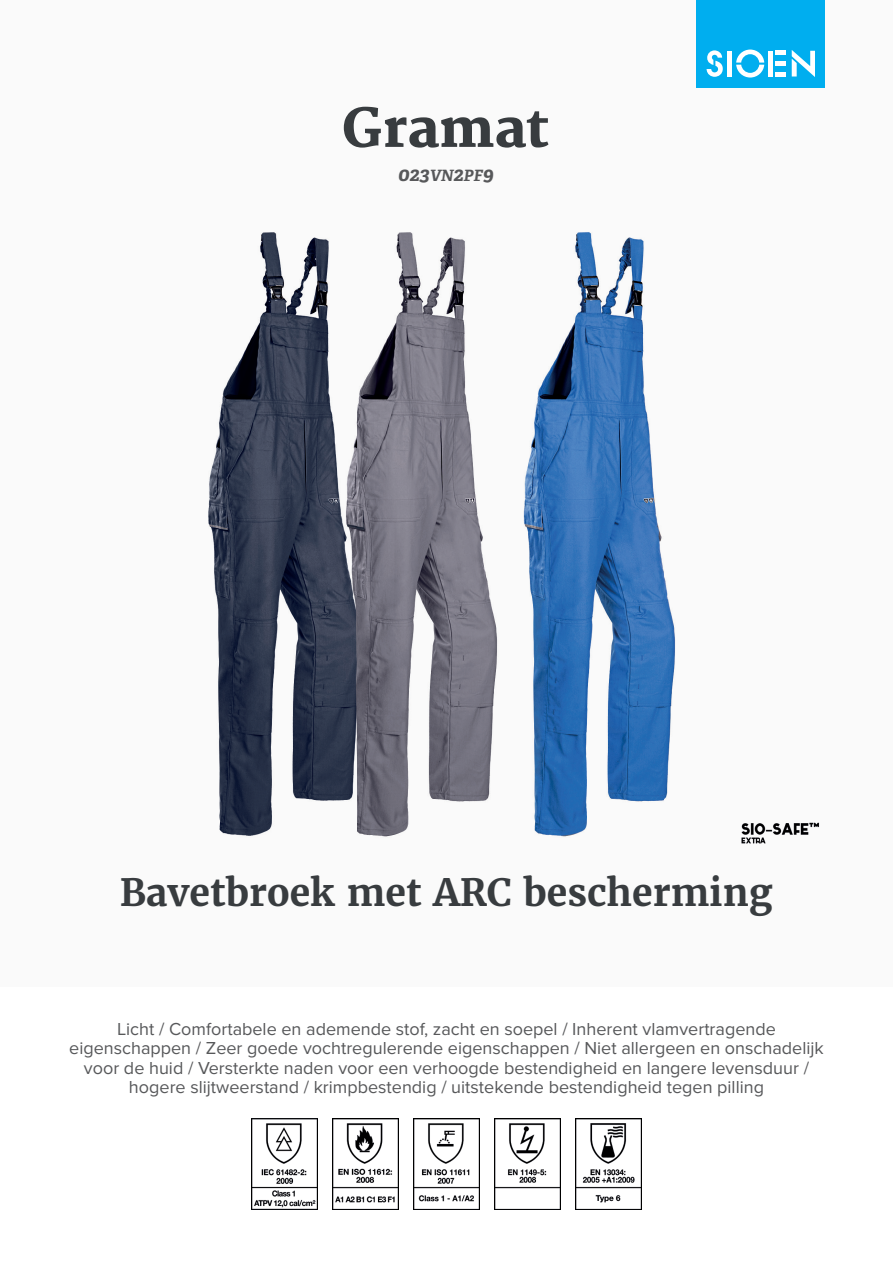
<style>
.page{position:relative;width:893px;height:1263px;background:#fff}
.page>*{position:absolute;margin:0;border:0;box-sizing:border-box;transform-origin:0 0}
.t1{font:800 52.5px "Merriweather";color:#383c3f}
.t2{font:700 37.5px "Merriweather";color:#383c3f}
.t3{font:italic 700 19.5px "Adelle PE";color:#57585a}
.t4{font:18px/19.5px "Proxima Nova";color:#57585a;text-align:center}
.s1{font-size:15.6px}
</style>
<div class="page">
<div style="left:0;top:0;width:893px;height:986px;background:#fafafa"></div>
<div style="left:697px;top:0;width:128px;height:88px;background:#00aeef"></div>
<svg style="left:707px;top:50px;width:16px;height:27px"></svg>
<svg style="left:736px;top:50px;width:28px;height:28px"></svg>
<div style="left:727px;top:51px;width:5px;height:26px;background:#fff"></div>
<div style="left:768px;top:51px;width:5px;height:26px;background:#fff"></div>
<div style="left:775px;top:72px;width:11px;height:5px;background:#fff"></div>
<div style="left:775px;top:61px;width:11px;height:5px;background:#fff"></div>
<hr style="left:775px;top:51px;width:11px;height:4px;background:#fff">
<svg style="left:792px;top:50px;width:23px;height:27px"></svg>
<img style="left:251px;top:1118px;width:66px;height:92px">
<img style="left:332px;top:1118px;width:66px;height:92px">
<img style="left:413px;top:1118px;width:67px;height:92px">
<img style="left:494px;top:1118px;width:67px;height:92px">
<img style="left:576px;top:1118px;width:66px;height:92px">
<img style="left:208px;top:232px;width:149px;height:510px">
<img style="left:219px;top:742px;width:138px;height:94px">
<img style="left:357px;top:232px;width:318px;height:605px">
<img style="left:741px;top:822px;width:78px;height:22px">
<h1 class="t1" style="left:342px;top:98px;width:209px">Gramat</h1>
<p class="t3" style="left:398px;top:160px;width:97px">023<span class="s1">VN</span>2<span class="s1">PF</span>9</p>
<h2 class="t2" style="left:120px;top:868px;width:654px">Bavetbroek met ARC bescherming</h2>
<p class="t4" style="left:69px;top:1019px;width:756px">Licht / Comfortabele en ademende stof, zacht en soepel / Inherent vlamvertragende eigenschappen / Zeer goede vochtregulerende eigenschappen / Niet allergeen en onschadelijk voor de huid / Versterkte naden voor een verhoogde bestendigheid en langere levensduur / hogere slijtweerstand / krimpbestendig / uitstekende bestendigheid tegen pilling</p>
</div>
